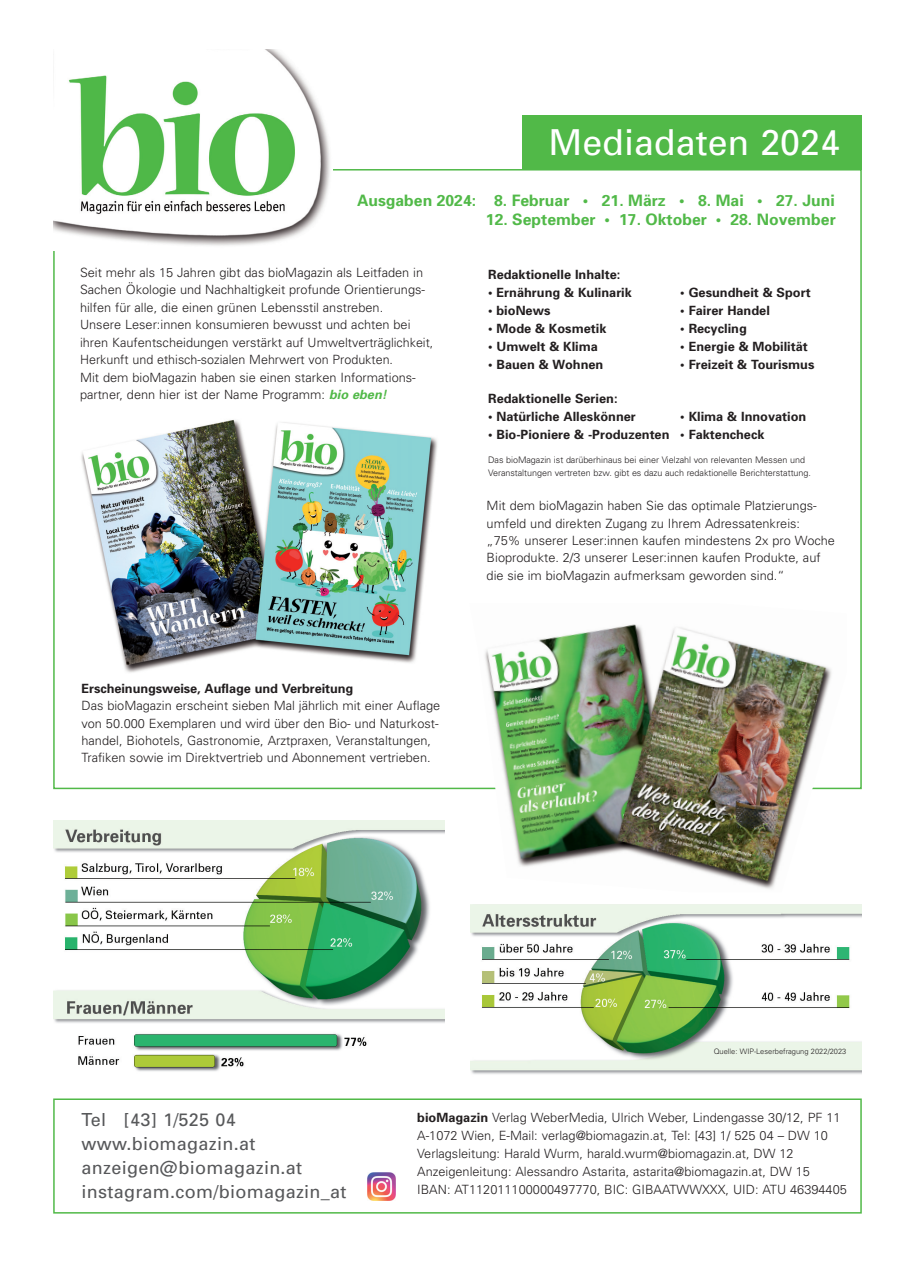
<style>
.page{position:relative;width:915px;height:1276px;background:#fff}
.page>*{position:absolute;margin:0;border:0;box-sizing:border-box;transform-origin:0 0}
.t1{font:35.7px "Univers";color:#fff}
.t2{font:18px/24px "Univers";letter-spacing:.015em;color:#57585a}
.t3{font:700 15.75px "Univers";color:#51b948}
.t4{font:300 12.75px/17.4px "Univers";color:#231f20}
.t5{font:700 12.75px "Univers";color:#231f20}
.t6{font:300 9px/13.5px "Univers";letter-spacing:-.005em;color:#231f20}
.t7{font:300 7.5px "Univers";color:#231f20}
.s1{font-weight:700;font-style:italic;color:#51b948}
.s2{font-weight:700}
</style>
<div class="page">
<div style="left:522px;top:115px;width:339px;height:55px;background:#51b948"></div>
<div style="left:53px;top:1098px;width:808px;height:115px;border:2px solid #51b948"></div>
<img style="left:53px;top:820px;width:391px;height:251px">
<img style="left:470px;top:904px;width:391px;height:170px">
<img style="left:81px;top:419px;width:356px;height:254px">
<img style="left:367px;top:1172px;width:28px;height:28px">
<img style="left:53px;top:49px;width:277px;height:197px">
<img style="left:469px;top:624px;width:377px;height:265px">
<h1 class="t1" style="left:548px;top:129px;width:293px">Mediadaten 2024</h1>
<p class="t3" style="left:357px;top:194px;width:479px">Ausgaben 2024: 8. Februar • 21. März • 8. Mai • 27. Juni</p>
<p class="t3" style="left:485px;top:214px;width:351px">12. September • 17. Oktober • 28. November</p>
<p class="t4" style="left:80px;top:265px;width:355px">Seit mehr als 15 Jahren gibt das bioMagazin als Leitfaden in Sachen Ökologie und Nachhaltigkeit profunde Orientierungs - hilfen für alle, die einen grünen Lebensstil anstreben.<br>Unsere Leser:in nen konsumieren bewusst und achten bei ihren Kaufentscheidungen verstärkt auf Umwelt verträglich keit, Herkunft und ethisch-sozialen Mehr wert von Produk ten.<br>Mit dem bioMagazin haben sie einen starken Informations - partner, denn hier ist der Name Programm: <span class="s1">bio eben!</span></p>
<p class="t5" style="left:81px;top:683px;width:273px">Erscheinungsweise, Auflage und Verbreitung</p>
<p class="t4" style="left:81px;top:698px;width:360px">Das bioMagazin erscheint sieben Mal jährlich mit einer Auf lage von 50.000 Exemplaren und wird über den Bio- und Naturkost - handel, Biohotels, Gastronomie, Arztpraxen, Veran stal tun gen, Trafiken sowie im Direktvertrieb und Abonnement vertrieben.</p>
<p class="t5" style="left:488px;top:269px;width:134px">Redaktionelle Inhalte:</p>
<p class="t5" style="left:488px;top:287px;width:145px">• Ernährung &amp; Kulinarik</p>
<p class="t5" style="left:488px;top:305px;width:64px">• bioNews</p>
<p class="t5" style="left:488px;top:323px;width:120px">• Mode &amp; Kosmetik</p>
<p class="t5" style="left:488px;top:341px;width:111px">• Umwelt &amp; Klima</p>
<p class="t5" style="left:488px;top:359px;width:117px">• Bauen &amp; Wohnen</p>
<p class="t5" style="left:488px;top:394px;width:131px">Redaktionelle Serien:</p>
<p class="t5" style="left:488px;top:412px;width:149px">• Natürliche Alleskönner</p>
<p class="t5" style="left:488px;top:430px;width:183px">• Bio-Pioniere &amp; -Produzenten</p>
<p class="t5" style="left:680px;top:287px;width:132px">• Gesundheit &amp; Sport</p>
<p class="t5" style="left:680px;top:305px;width:91px">• Fair er Handel</p>
<p class="t5" style="left:680px;top:323px;width:68px">• Recycling</p>
<p class="t5" style="left:680px;top:341px;width:129px">• Energie &amp; Mobilität</p>
<p class="t5" style="left:680px;top:359px;width:136px">• Freizeit &amp; Tourismus</p>
<p class="t5" style="left:680px;top:411px;width:127px">• Klima &amp; Innovation</p>
<p class="t5" style="left:680px;top:429px;width:86px">• Faktencheck</p>
<p class="t6" style="left:488px;top:454px;width:324px">Das bioMagazin ist darüberhinaus bei einer Vielzahl von relevanten Messen und<br>Veranstaltungen vertreten bzw. gibt es dazu auch redaktionelle Berichterstattung.</p>
<p class="t4" style="left:486px;top:498px;width:350px">Mit dem bioMagazin haben Sie das optimale Plat zierungs&shy;umfeld und direkten Zugang zu Ihrem Adressatenkreis: „75% unserer Leser:innen kaufen mindestens 2x pro Woche Bioprodukte. 2/3 unserer Leser:innen kaufen Produkte, auf die sie im bioMagazin aufmerksam geworden sind.“</p>
<p class="t7" style="left:713px;top:1048px;width:134px">Quelle: WIP-Leserbefragung 2022/2023</p>
<h2 class="t2" style="left:81px;top:1109px;width:266px">Tel [43] 1/525 04 www.biomagazin.at anzeigen@biomagazin.at instagram.com/biomagazin_at</h2>
<p class="t4" style="left:417px;top:1109px;width:431px;line-height:18px"><span class="s2">bioMagazin</span> Verlag WeberMedia, Ulrich Weber, Lindengasse 30/12, PF 11<br>A-1072 Wien, E-Mail: verlag@biomagazin.at, Tel: [43] 1/ 525 04 – DW 10<br>Verlagsleitung: Harald Wurm, harald.wurm@biomagazin.at, DW 12<br>Anzeigenleitung: Alessandro Astarita, astarita@biomagazin.at, DW 15<br>IBAN: AT112011100000497770, BIC: GIBAATWWXXX, UID: ATU 46394405</p>
</div>
